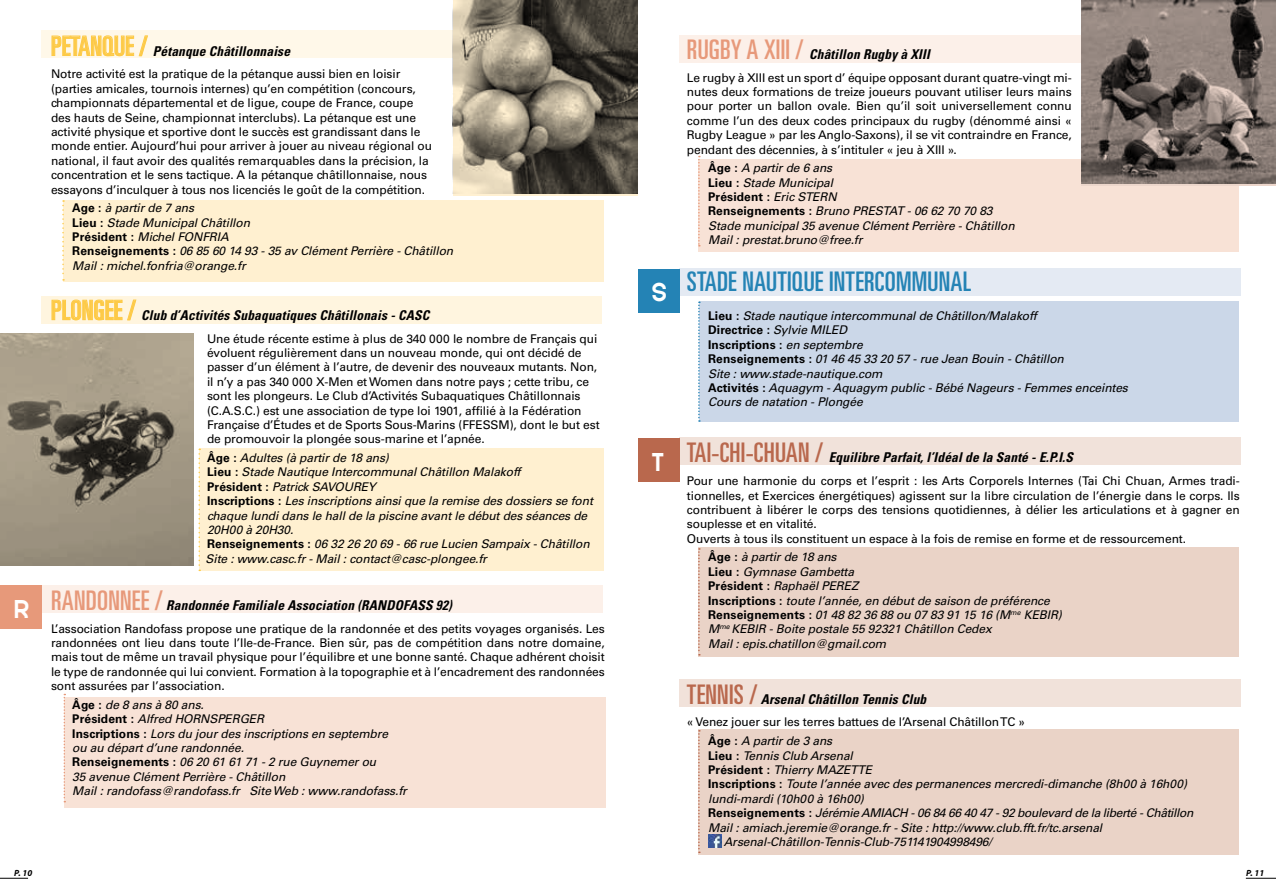
<style>
.page{position:relative;width:1276px;height:893px;background:#fff}
.page>*{position:absolute;margin:0;border:0;box-sizing:border-box;transform-origin:0 0}
.t1{font:ultra-condensed 27px "Univers";letter-spacing:.01em;color:#2483b5}
.t2{font:700 24px "Monark";color:#fff}
.t3{font:italic 700 condensed 13.5px "Univers";letter-spacing:.01em;color:#000}
.t4{font:12px/14.4px "Univers";letter-spacing:-.01em;color:#000}
.t5{font:italic 12px/14.4px "Univers";letter-spacing:-.01em;color:#000}
.t6{font:italic 12px "Univers";letter-spacing:-.03em;color:#000}
.t7{font:italic 700 9px "Myriad Pro";color:#000}
.s1{font-weight:400;font-style:normal;font-stretch:ultra-condensed;font-size:27px;color:#fdca47}
.s2{font-weight:700;font-style:normal}
.s3{font-weight:400;font-style:normal;font-stretch:ultra-condensed;font-size:27px;color:#e7997a}
.s4{font-weight:400;font-style:normal;font-stretch:ultra-condensed;font-size:27px;color:#b9684d}
.s5{font-weight:700}
.s6{font-style:italic}
</style>
<div class="page">
<div style="left:698px;top:547px;width:540px;height:110px;background:#ead3c7"></div>
<svg style="left:698px;top:548px;width:2px;height:107px"></svg>
<div style="left:64px;top:698px;width:541px;height:110px;background:#f8e2d6"></div>
<svg style="left:64px;top:694px;width:1px;height:108px"></svg>
<div style="left:15px;top:585px;width:588px;height:27px;background:#fcf0e9"></div>
<div style="left:0;top:586px;width:41px;height:43px;background:#e7997a"></div>
<div style="left:699px;top:301px;width:539px;height:120px;background:#cbd7e8"></div>
<div style="left:698px;top:729px;width:540px;height:126px;background:#ead3c7"></div>
<div style="left:679px;top:268px;width:562px;height:28px;background:#e4eaf3"></div>
<div style="left:679px;top:437px;width:562px;height:28px;background:#f1e2da"></div>
<div style="left:679px;top:679px;width:562px;height:27px;background:#f1e2da"></div>
<div style="left:679px;top:35px;width:562px;height:28px;background:#fcf0e9"></div>
<div style="left:698px;top:159px;width:540px;height:92px;background:#f8e2d6"></div>
<div style="left:638px;top:269px;width:41px;height:43px;background:#2483b5"></div>
<div style="left:638px;top:438px;width:41px;height:44px;background:#b9684d"></div>
<svg style="left:698px;top:156px;width:2px;height:91px"></svg>
<div style="left:200px;top:449px;width:404px;height:122px;background:#fff0d0"></div>
<svg style="left:198px;top:449px;width:2px;height:122px"></svg>
<div style="left:41px;top:297px;width:560px;height:27px;background:#fff5df"></div>
<div style="left:41px;top:30px;width:563px;height:28px;background:#fff8e9"></div>
<div style="left:64px;top:200px;width:540px;height:82px;background:#fff0d0"></div>
<svg style="left:62px;top:200px;width:2px;height:81px"></svg>
<svg style="left:51px;top:35px;width:97px;height:21px"></svg>
<svg style="left:51px;top:299px;width:85px;height:22px"></svg>
<svg style="left:698px;top:302px;width:2px;height:120px"></svg>
<svg style="left:698px;top:730px;width:2px;height:123px"></svg>
<img style="left:1081px;top:0;width:195px;height:183px">
<img style="left:453px;top:0;width:184px;height:193px">
<img style="left:0;top:334px;width:193px;height:232px">
<svg style="left:708px;top:835px;width:13px;height:12px"></svg>
<svg style="left:0;top:878px;width:28px;height:1px"></svg>
<hr style="left:1245px;top:878px;width:31px;height:1px;background:#000">
<h2 class="t2" style="left:14px;top:592px;width:17px">R</h2>
<p class="t3" style="left:51px;top:42px;width:241px"><span class="s1">PETANQUE /</span> Pétanque Châtillonnaise</p>
<p class="t4" style="left:51px;top:67px;width:382px">Notre activité est la pratique de la pétanque aussi bien en loisir (parties amicales, tournois internes) qu’en compétition (concours, championnats départemental et de ligue, coupe de France, coupe des hauts de Seine, championnat interclubs). La pétanque est une activité physique et sportive dont le succès est grandissant dans le monde entier. Aujourd’hui pour arriver à jouer au niveau régional ou national, il faut avoir des qualités remarquables dans la précision, la concentration et le sens tactique. A la pétanque châtillonnaise, nous essayons d’inculquer à tous nos licenciés le goût de la compétition.</p>
<p class="t5" style="left:72px;top:201px;width:382px"><span class="s2">Age :</span> à partir de 7 ans<br><span class="s2">Lieu :</span> Stade Municipal Châtillon<br><span class="s2">Président :</span> Michel FONFRIA<br><span class="s2">Renseignements :</span> 06 85 60 14 93 - 35 av Clément Perrière - Châtillon Mail : michel.fonfria@orange.fr</p>
<p class="t3" style="left:51px;top:307px;width:380px"><span class="s1">PLONGEE /</span> Club d’Activités Subaquatiques Châtillonais - CASC</p>
<p class="t4" style="left:207px;top:331px;width:394px">Une étude récente estime à plus de 340 000 le nombre de Français qui évoluent régulièrement dans un nouveau monde, qui ont décidé de passer d’un élément à l’autre, de devenir des nouveaux mutants. Non, il n’y a pas 340 000 X-Men et Women dans notre pays ; cette tribu, ce sont les plongeurs. Le Club d’Activités Subaquatiques Châtillonnais (C.A.S.C.) est une association de type loi 1901, affilié à la Fédération Française d’Études et de Sports Sous-Marins (FFESSM), dont le but est de promouvoir la plongée sous-marine et l’apnée.</p>
<p class="t5" style="left:206px;top:451px;width:389px"><span class="s2">Âge :</span> Adultes (à partir de 18 ans)<br><span class="s2">Lieu :</span> Stade Nautique Intercommunal Châtillon Malakoff<br><span class="s2">Président :</span> Patrick SAVOUREY<br><span class="s2">Inscriptions :</span> Les inscriptions ainsi que la remise des dossiers se font chaque lundi dans le hall de la piscine avant le début des séances de 20H00 à 20H30.<br><span class="s2">Renseignements :</span> 06 32 26 20 69 - 66 rue Lucien Sampaix - Châtillon Site : www.casc.fr - Mail : contact@casc-plongee.fr</p>
<p class="t3" style="left:51px;top:597px;width:402px"><span class="s3">RANDONNEE /</span> Randonnée Familiale Association (RANDOFASS 92)</p>
<p class="t4" style="left:51px;top:621px;width:555px;text-align:justify">L’association Randofass propose une pratique de la randonnée et des petits voyages organisés. Les randonnées ont lieu dans toute l’Ile-de-France. Bien sûr, pas de compétition dans notre domaine, mais tout de même un travail physique pour l’équilibre et une bonne santé. Chaque adhérent choisit le type de randonnée qui lui convient. Formation à la topographie et à l’encadrement des randonnées sont assurées par l’association.</p>
<p class="t5" style="left:72px;top:697px;width:336px"><span class="s2">Âge :</span> de 8 ans à 80 ans.<br><span class="s2">Président :</span> Alfred HORNSPERGER<br><span class="s2">Inscriptions :</span> Lors du jour des inscriptions en septembre<br>ou au départ d’une randonnée.<br><span class="s2">Renseignements :</span> 06 20 61 61 71 - 2 rue Guynemer ou<br>35 avenue Clément Perrière - Châtillon<br>Mail : randofass@randofass.fr Site Web : www.randofass.fr</p>
<h2 class="t2" style="left:652px;top:275px;width:16px">S</h2>
<h2 class="t2" style="left:652px;top:444px;width:14px">T</h2>
<p class="t3" style="left:687px;top:46px;width:244px"><span class="s3">RUGBY A XIII /</span> Châtillon Rugby à XIII</p>
<p class="t4" style="left:687px;top:70px;width:386px;text-align:justify">Le rugby à XIII est un sport d’ équipe opposant durant quatre-vingt mi&shy;nutes deux formations de treize joueurs pouvant utiliser leurs mains pour porter un ballon ovale. Bien qu’il soit universellement connu comme l’un des deux codes principaux du rugby (dénommé ainsi « Rugby League » par les Anglo-Saxons), il se vit contraindre en France, pendant des décennies, à s’intituler « jeu à XIII ».</p>
<p class="t5" style="left:708px;top:161px;width:308px"><span class="s2">Âge :</span> A partir de 6 ans<br><span class="s2">Lieu :</span> Stade Municipal<br><span class="s2">Président :</span> Eric STERN<br><span class="s2">Renseignements :</span> Bruno PRESTAT - 06 62 70 70 83<br>Stade municipal 35 avenue Clément Perrière - Châtillon<br>Mail : prestat.bruno@free.fr</p>
<h1 class="t1" style="left:687px;top:266px;width:286px">STADE NAUTIQUE INTERCOMMUNAL</h1>
<p class="t5" style="left:708px;top:309px;width:421px"><span class="s2">Lieu :</span> Stade nautique intercommunal de Châtillon/Malakoff<br><span class="s2">Directrice :</span> Sylvie MILED<br><span class="s2">Inscriptions :</span> en septembre<br><span class="s2">Renseignements :</span> 01 46 45 33 20 57 - rue Jean Bouin - Châtillon<br>Site : www.stade-nautique.com<br><span class="s2">Activités :</span> Aquagym - Aquagym public - Bébé Nageurs - Femmes enceintes Cours de natation - Plongée</p>
<p class="t3" style="left:687px;top:449px;width:387px"><span class="s4">TAI-CHI-CHUAN /</span> Equilibre Parfait, l’Idéal de la Santé - E.P.I.S</p>
<p class="t4" style="left:687px;top:474px;width:554px">Pour une harmonie du corps et l’esprit : les Arts Corporels Internes (Tai Chi Chuan, Armes tradi&shy;tionnelles, et Exercices énergétiques) agissent sur la libre circulation de l’énergie dans le corps. Ils contribuent à libérer le corps des tensions quotidiennes, à délier les articulations et à gagner en souplesse et en vitalité.<br>Ouverts à tous ils constituent un espace à la fois de remise en forme et de ressourcement.</p>
<p class="t5" style="left:708px;top:550px;width:355px"><span class="s2">Âge :</span> à partir de 18 ans<br><span class="s2">Lieu :</span> Gymnase Gambetta<br><span class="s2">Président :</span> Raphaël PEREZ<br><span class="s2">Inscriptions :</span> toute l’année, en début de saison de préférence <span class="s2">Renseignements :</span> 01 48 82 36 88 ou 07 83 91 15 16 (M<sup>me</sup> KEBIR)<br>M<sup>me</sup> KEBIR - Boite postale 55 92321 Châtillon Cedex<br>Mail : epis.chatillon@gmail.com</p>
<p class="t3" style="left:687px;top:690px;width:241px"><span class="s4">TENNIS /</span> Arsenal Châtillon Tennis Club</p>
<p class="t4" style="left:708px;top:713px;width:318px;line-height:18.6px;text-indent:-21px">« Venez jouer sur les terres battues de l’Arsenal Châtillon TC »<br><span class="s5">Âge :</span> <span class="s6">A partir de 3 ans</span></p>
<p class="t5" style="left:708px;top:748px;width:146px"><span class="s2">Lieu :</span> Tennis Club Arsenal</p>
<p class="t5" style="left:708px;top:762px;width:165px"><span class="s2">Président :</span> Thierry MAZETTE</p>
<p class="t5" style="left:708px;top:777px;width:480px"><span class="s2">Inscriptions :</span> Toute l’année avec des permanences mercredi-dimanche (8h00 à 16h00)</p>
<p class="t5" style="left:708px;top:791px;width:157px">lundi-mardi (10h00 à 16h00)</p>
<p class="t6" style="left:708px;top:806px;width:487px"><span class="s2">Renseignements :</span> Jérémie AMIACH - 06 84 66 40 47 - 92 boulevard de la liberté - Châtillon</p>
<p class="t5" style="left:708px;top:820px;width:395px">Mail : amiach.jeremie@orange.fr - Site : http://www.club.fft.fr/tc.arsenal</p>
<p class="t5" style="left:723px;top:834px;width:270px">Arsenal-Châtillon-Tennis-Club-751141904998496/</p>
<p class="t7" style="left:14px;top:867px;width:20px">P. 10</p>
<p class="t7" style="left:1246px;top:867px;width:20px">P. 11</p>
</div>
